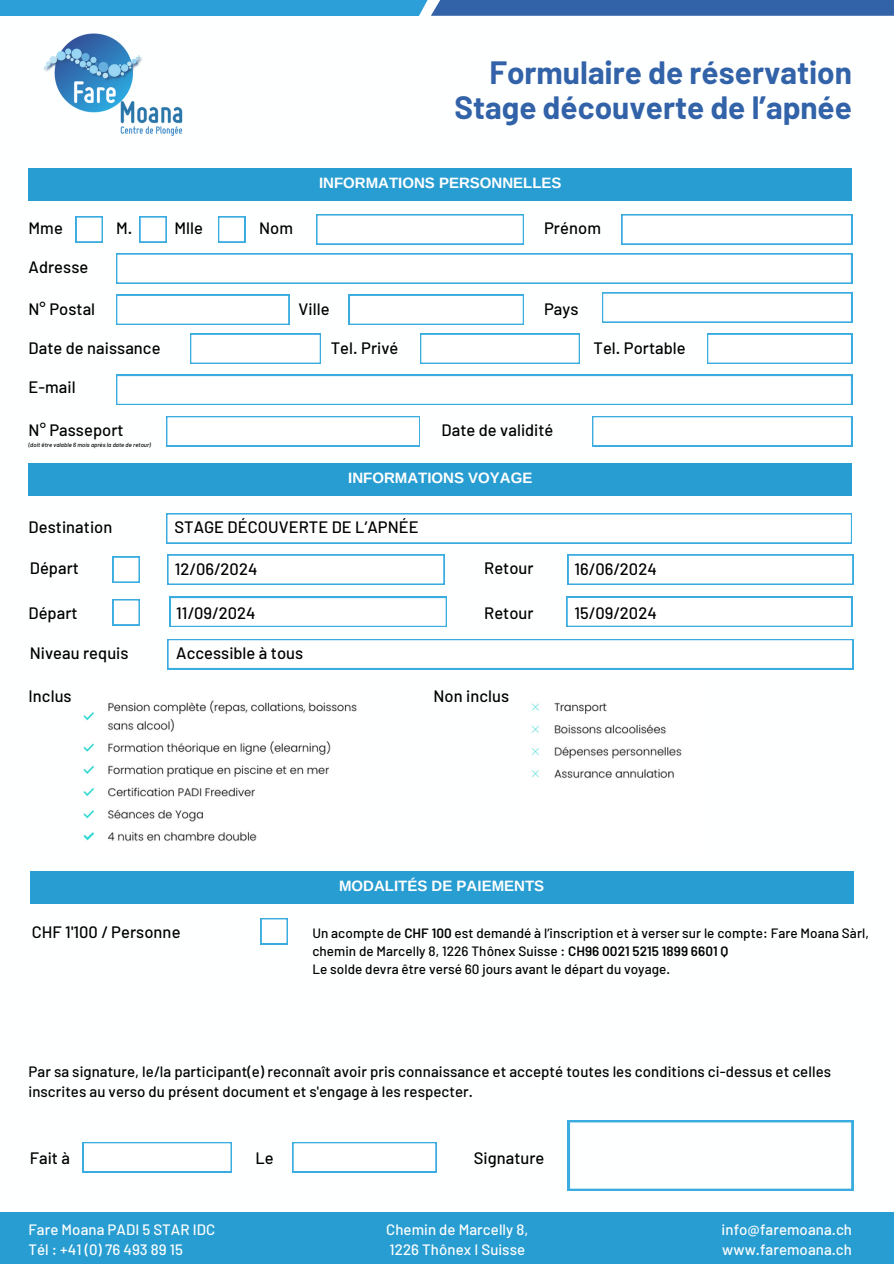
<style>
.page{position:relative;width:894px;height:1264px;background:#fff}
.page>*{position:absolute;margin:0;border:0;box-sizing:border-box;transform-origin:0 0}
.t1{font:700 31.5px/34.8px "Barlow";color:#3262a8;text-align:right}
.t2{font:500 16.5px "Barlow";letter-spacing:.005em;color:#000}
.t3{font:500 15px/20.2px "Barlow";letter-spacing:.005em;color:#000}
.t4{font:500 15px/20.2px "Barlow";letter-spacing:.005em;color:#feffff}
.t5{font:700 15px "Arimo";color:#fff}
.t6{font:500 13.5px/18px "Barlow";letter-spacing:.005em;color:#000}
.t7{font:italic 500 6px "Barlow";letter-spacing:.005em;color:#000}
.s1{font-weight:600}
</style>
<div class="page">
<div style="left:0;top:1212px;width:893px;height:51px;background:#289dd2"></div>
<div style="left:0;top:0;width:468px;height:16px;background:#2c9fd8"></div>
<div style="left:430px;top:0;width:463px;height:16px;background:#3262a8"></div>
<img style="left:43px;top:33px;width:140px;height:103px">
<svg style="left:316px;top:214px;width:207px;height:30px"></svg>
<svg style="left:621px;top:214px;width:230px;height:30px"></svg>
<svg style="left:76px;top:216px;width:27px;height:26px"></svg>
<svg style="left:218px;top:216px;width:27px;height:26px"></svg>
<svg style="left:140px;top:216px;width:26px;height:26px"></svg>
<svg style="left:116px;top:253px;width:735px;height:30px"></svg>
<svg style="left:116px;top:295px;width:173px;height:30px"></svg>
<svg style="left:602px;top:292px;width:249px;height:30px"></svg>
<svg style="left:349px;top:295px;width:174px;height:30px"></svg>
<svg style="left:190px;top:334px;width:131px;height:30px"></svg>
<svg style="left:420px;top:334px;width:159px;height:30px"></svg>
<svg style="left:707px;top:334px;width:144px;height:30px"></svg>
<svg style="left:116px;top:375px;width:735px;height:30px"></svg>
<svg style="left:166px;top:416px;width:253px;height:30px"></svg>
<svg style="left:592px;top:416px;width:259px;height:30px"></svg>
<div style="left:29px;top:168px;width:822px;height:32px;background:#289dd2"></div>
<div style="left:29px;top:463px;width:822px;height:32px;background:#289dd2"></div>
<svg style="left:166px;top:513px;width:685px;height:30px"></svg>
<svg style="left:167px;top:554px;width:277px;height:30px"></svg>
<svg style="left:567px;top:554px;width:286px;height:30px"></svg>
<svg style="left:167px;top:639px;width:685px;height:30px"></svg>
<svg style="left:567px;top:1120px;width:286px;height:70px"></svg>
<svg style="left:292px;top:1142px;width:144px;height:30px"></svg>
<svg style="left:83px;top:1142px;width:148px;height:30px"></svg>
<div style="left:30px;top:870px;width:823px;height:33px;background:#289dd2"></div>
<svg style="left:261px;top:918px;width:26px;height:26px"></svg>
<img style="left:83px;top:700px;width:274px;height:141px">
<svg style="left:170px;top:597px;width:276px;height:30px"></svg>
<svg style="left:566px;top:597px;width:285px;height:30px"></svg>
<svg style="left:113px;top:556px;width:26px;height:26px"></svg>
<svg style="left:113px;top:599px;width:26px;height:26px"></svg>
<img style="left:531px;top:702px;width:151px;height:77px">
<h3 class="t1" style="left:454px;top:54px;width:399px">Formulaire de réservation<br>Stage découverte de l’apnée</h3>
<h3 class="t5" style="left:319px;top:175px;width:244px">INFORMATIONS PERSONNELLES</h3>
<h3 class="t2" style="left:29px;top:218px;width:36px">Mme</h3>
<h3 class="t2" style="left:116px;top:218px;width:18px">M.</h3>
<p class="t2" style="left:174px;top:218px;width:30px">Mlle</p>
<h3 class="t2" style="left:259px;top:218px;width:35px">Nom</h3>
<h3 class="t2" style="left:544px;top:218px;width:58px">Prénom</h3>
<p class="t2" style="left:29px;top:257px;width:61px">Adresse</p>
<h3 class="t2" style="left:29px;top:298px;width:68px">N° Postal</h3>
<h2 class="t2" style="left:29px;top:337px;width:133px">Date de naissance</h2>
<h2 class="t2" style="left:331px;top:337px;width:69px">Tel. Privé</h2>
<h3 class="t2" style="left:593px;top:337px;width:94px">Tel. Portable</h3>
<h3 class="t2" style="left:29px;top:376px;width:48px">E-mail</h3>
<h3 class="t2" style="left:29px;top:419px;width:97px">N° Passeport</h3>
<h3 class="t7" style="left:29px;top:441px;width:124px">(doit être valable 6 mois après la date de retour)</h3>
<h1 class="t2" style="left:298px;top:298px;width:33px">Ville</h1>
<h2 class="t2" style="left:544px;top:298px;width:36px">Pays</h2>
<h3 class="t2" style="left:441px;top:419px;width:113px">Date de validité</h3>
<h3 class="t2" style="left:29px;top:516px;width:85px">Destination</h3>
<h3 class="t2" style="left:30px;top:558px;width:51px">Départ</h3>
<h2 class="t5" style="left:348px;top:469px;width:186px">INFORMATIONS VOYAGE</h2>
<h3 class="t2" style="left:174px;top:516px;width:246px">STAGE DÉCOUVERTE DE L’APNÉE</h3>
<h3 class="t2" style="left:175px;top:558px;width:84px">12/06/2024</h3>
<p class="t2" style="left:574px;top:558px;width:84px">16/06/2024</p>
<h3 class="t2" style="left:484px;top:558px;width:51px">Retour</h3>
<h3 class="t2" style="left:28px;top:602px;width:51px">Départ</h3>
<h3 class="t2" style="left:176px;top:602px;width:81px">11/09/2024</h3>
<h3 class="t2" style="left:484px;top:602px;width:51px">Retour</h3>
<h3 class="t2" style="left:574px;top:602px;width:84px">15/09/2024</h3>
<h3 class="t2" style="left:30px;top:642px;width:100px">Niveau requis</h3>
<h3 class="t2" style="left:176px;top:642px;width:128px">Accessible à tous</h3>
<h3 class="t2" style="left:29px;top:685px;width:45px">Inclus</h3>
<p class="t2" style="left:433px;top:685px;width:77px">Non inclus</p>
<h3 class="t5" style="left:339px;top:877px;width:206px">MODALITÉS DE PAIEMENTS</h3>
<h3 class="t2" style="left:32px;top:921px;width:150px">CHF 1'100 / Personne</h3>
<h3 class="t6" style="left:312px;top:923px;width:558px">Un acompte de <span class="s1">CHF 100</span> est demandé à l’inscription et à verser sur le compte: Fare Moana Sàrl, chemin de Marcelly 8, 1226 Thônex Suisse : <span class="s1">CH96 0021 5215 1899 6601 Q<br></span>Le solde devra être versé 60 jours avant le départ du voyage.</h3>
<h3 class="t3" style="left:29px;top:1060px;width:803px">Par sa signature, le/la participant(e) reconnaît avoir pris connaissance et accepté toutes les conditions ci-dessus et celles inscrites au verso du présent document et s'engage à les respecter.</h3>
<h3 class="t2" style="left:30px;top:1147px;width:42px">Fait à</h3>
<h3 class="t2" style="left:255px;top:1147px;width:20px">Le</h3>
<h3 class="t2" style="left:473px;top:1147px;width:72px">Signature</h3>
<h2 class="t4" style="left:28px;top:1218px;width:188px">Fare Moana PADI 5 STAR IDC<br>Tél : +41 (0) 76 493 89 15</h2>
<h3 class="t4" style="left:386px;top:1218px;width:144px">Chemin de Marcelly 8,<br>1226 Thônex I Suisse</h3>
<h4 class="t4" style="left:721px;top:1218px;width:132px">info@faremoana.ch www.faremoana.ch</h4>
</div>
